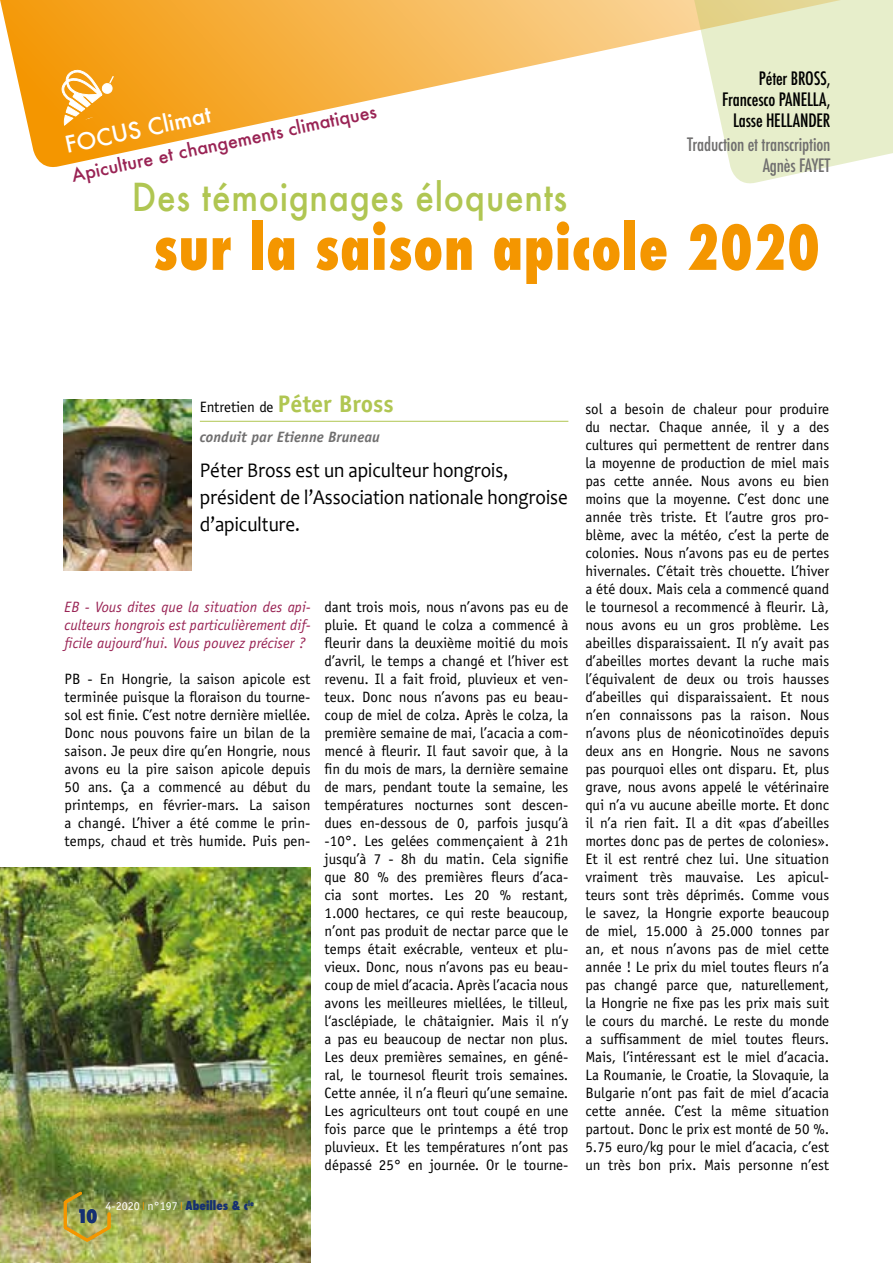
<style>
.page{position:relative;width:893px;height:1263px;background:#fff}
.page>*{position:absolute;margin:0;border:0;box-sizing:border-box;transform-origin:0 0}
.t1{font:800 condensed 60px "Futura";letter-spacing:.02em;color:#f49600;scale:.9 1}
.t2{font:500 37.5px "Futura";letter-spacing:.02em;color:#b0c652;scale:.9 1}
.t3{font:500 22.5px "Futura";color:#fff}
.t4{font:21px/27px "Candara";color:#000;scale:.9 1}
.t5{font:500 condensed 18px/21px "Futura";letter-spacing:-.01em;color:#000;text-align:right}
.t6{font:500 condensed 18px/21px "Futura";letter-spacing:-.01em;color:#706f6f;text-align:right}
.t7{font:500 18px "Futura";color:#992354}
.t8{font:800 condensed 18px "Futura";color:#163072}
.t9{font:15px/18px "Officina Sans";color:#000;text-align:justify}
.t10{font:italic 15px/18px "Officina Sans";color:#992354;text-align:justify}
.t11{font:italic 700 15px/30px "Officina Sans";color:#706f6f}
.t12{font:12px "Officina Sans";color:#fff}
.s1{font-weight:400;font-style:normal;color:#000}
.s2{font-style:normal;font-size:24px;color:#b0c652}
.s3{font-family:"Futura";font-weight:800;font-stretch:condensed;color:#163072}
</style>
<div class="page">
<img style="left:0;top:867px;width:310px;height:396px">
<svg style="left:62px;top:1189px;width:50px;height:55px;background:#a5a04a"></svg>
<svg style="left:0;top:0;width:691px;height:167px"></svg>
<svg style="left:691px;top:0;width:202px;height:184px"></svg>
<svg style="left:62px;top:70px;width:56px;height:56px"></svg>
<hr style="left:200px;top:421px;width:368px;height:1px;background:#b0c652">
<img style="left:64px;top:400px;width:127px;height:170px">
<p class="t5" style="left:722px;top:68px;width:110px">Péter BROSS,<br>Francesco PANELLA,<br>Lasse HELLANDER</p>
<p class="t6" style="left:687px;top:134px;width:145px">Traduction et transcription<br>Agnès FAYET</p>
<h3 class="t3" style="left:62px;top:130px;width:150px;rotate:-12deg">FOCUS Climat</h3>
<p class="t7" style="left:69px;top:163px;width:313px;rotate:-12deg">Apiculture et changements climatiques</p>
<h2 class="t2" style="left:132px;top:172px;width:485px">Des témoignages éloquents</h2>
<h1 class="t1" style="left:153px;top:207px;width:742px">sur la saison apicole 2020</h1>
<p class="t11" style="left:200px;top:392px;width:195px"><span class="s1">Entretien de</span> <span class="s2">Péter Bross </span>conduit par Etienne Bruneau</p>
<h3 class="t4" style="left:200px;top:457px;width:410px">Péter Bross est un apiculteur hongrois, président de l’Association nationale hongroise d’apiculture.</h3>
<p class="t10" style="left:65px;top:598px;width:247px">EB - Vous dites que la situation des api&shy;culteurs hongrois est particulièrement dif&shy;ficile aujourd’hui. Vous pouvez préciser ?</p>
<p class="t9" style="left:65px;top:670px;width:247px">PB - En Hongrie, la saison apicole est terminée puisque la floraison du tourne&shy;sol est finie. C’est notre dernière miellée.<br>Donc nous pouvons faire un bilan de la saison. Je peux dire qu’en Hongrie, nous avons eu la pire saison apicole depuis 50 ans. Ça a commencé au début du printemps, en février-mars. La saison a changé. L’hiver a été comme le prin&shy;temps, chaud et très humide. Puis pen-</p>
<p class="t8" style="left:77px;top:1204px;width:22px">10</p>
<p class="t12" style="left:105px;top:1199px;width:150px">4-2020 <sup>|</sup> n°197 <sup>|</sup> <span class="s3">Abeilles &amp; c</span><sup>ie</sup></p>
<p class="t9" style="left:325px;top:598px;width:245px">dant trois mois, nous n’avons pas eu de pluie. Et quand le colza a commencé à fleurir dans la deuxième moitié du mois d’avril, le temps a changé et l’hiver est revenu. Il a fait froid, pluvieux et ven&shy;teux. Donc nous n’avons pas eu beau&shy;coup de miel de colza. Après le colza, la première semaine de mai, l’acacia a com&shy;mencé à fleurir. Il faut savoir que, à la fin du mois de mars, la dernière semaine de mars, pendant toute la semaine, les températures nocturnes sont descen&shy;dues en-dessous de 0, parfois jusqu’à -10°. Les gelées commençaient à 21h jusqu’à 7 - 8h du matin. Cela signifie que 80 % des premières fleurs d’aca&shy;cia sont mortes. Les 20 % restant, 1.000 hectares, ce qui reste beaucoup, n’ont pas produit de nectar parce que le temps était exécrable, venteux et plu&shy;vieux. Donc, nous n’avons pas eu beau&shy;coup de miel d’acacia. Après l’acacia nous avons les meilleures miellées, le tilleul, l‘asclépiade, le châtaignier. Mais il n’y a pas eu beaucoup de nectar non plus.<br>Les deux premières semaines, en géné&shy;ral, le tournesol fleurit trois semaines.<br>Cette année, il n’a fleuri qu’une semaine.<br>Les agriculteurs ont tout coupé en une fois parce que le printemps a été trop pluvieux. Et les températures n’ont pas dépassé 25° en journée. Or le tourne-</p>
<p class="t9" style="left:585px;top:400px;width:245px">sol a besoin de chaleur pour produire du nectar. Chaque année, il y a des cultures qui permettent de rentrer dans la moyenne de production de miel mais pas cette année. Nous avons eu bien moins que la moyenne. C’est donc une année très triste. Et l’autre gros pro&shy;blème, avec la météo, c’est la perte de colonies. Nous n’avons pas eu de pertes hivernales. C’était très chouette. L’hiver a été doux. Mais cela a commencé quand le tournesol a recommencé à fleurir. Là, nous avons eu un gros problème. Les abeilles disparaissaient. Il n’y avait pas d’abeilles mortes devant la ruche mais l’équivalent de deux ou trois hausses d’abeilles qui disparaissaient. Et nous n’en connaissons pas la raison. Nous n’avons plus de néonicotinoïdes depuis deux ans en Hongrie. Nous ne savons pas pourquoi elles ont disparu. Et, plus grave, nous avons appelé le vétérinaire qui n’a vu aucune abeille morte. Et donc il n’a rien fait. Il a dit «pas d’abeilles mortes donc pas de pertes de colonies».<br>Et il est rentré chez lui. Une situation vraiment très mauvaise. Les apicul&shy;teurs sont très déprimés. Comme vous le savez, la Hongrie exporte beaucoup de miel, 15.000 à 25.000 tonnes par an, et nous n’avons pas de miel cette année ! Le prix du miel toutes fleurs n’a pas changé parce que, naturellement, la Hongrie ne fixe pas les prix mais suit le cours du marché. Le reste du monde a suffisamment de miel toutes fleurs.<br>Mais, l’intéressant est le miel d’acacia.<br>La Roumanie, le Croatie, la Slovaquie, la Bulgarie n’ont pas fait de miel d’acacia cette année. C’est la même situation partout. Donc le prix est monté de 50 %.<br>5.75 euro/kg pour le miel d’acacia, c’est un très bon prix. Mais personne n’est</p>
</div>
